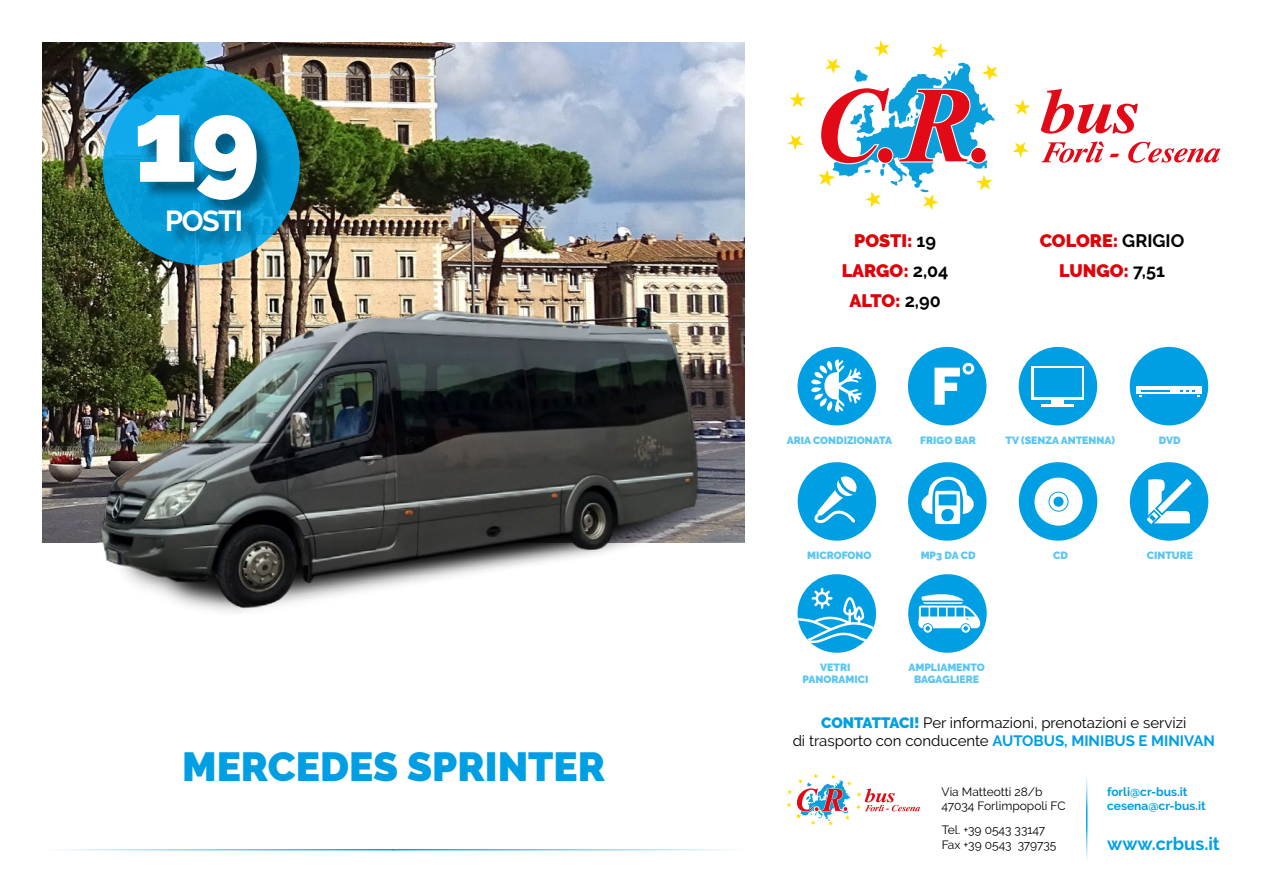
<style>
.page{position:relative;width:1263px;height:893px;background:#fff}
.page>*{position:absolute;margin:0;border:0;box-sizing:border-box;transform-origin:0 0}
.t1{font:900 117px "Raleway";color:#fff}
.t2{font:900 40.5px "Raleway";color:#009fe3}
.t3{font:700 28.8px "Raleway";letter-spacing:-.05em;color:#fff}
.t4{font:900 18px/30.2px "Raleway";color:#dc050a;text-align:center}
.t5{font:700 18px "Raleway";color:#009fe3}
.t6{font:15px/18px "Raleway";color:#000;text-align:center}
.t7{font:12px/14.4px "Raleway";color:#000}
.t8{font:700 12px/14.4px "Raleway";color:#009fe3}
.t9{font:900 10.5px/12.6px "Raleway";color:#5bc5f2;text-align:center}
.s1{font-weight:700;color:#000}
.s2{font-weight:900;color:#009fe3}
.s3{font-weight:700;color:#009fe3}
</style>
<div class="page">
<svg style="left:786px;top:773px;width:134px;height:53px"></svg>
<svg style="left:1012px;top:142px;width:17px;height:16px"></svg>
<svg style="left:1014px;top:99px;width:16px;height:16px"></svg>
<svg style="left:789px;top:92px;width:17px;height:15px"></svg>
<svg style="left:787px;top:135px;width:16px;height:15px"></svg>
<svg style="left:1041px;top:89px;width:97px;height:45px"></svg>
<svg style="left:819px;top:40px;width:179px;height:170px"></svg>
<svg style="left:1041px;top:141px;width:78px;height:22px"></svg>
<svg style="left:1128px;top:142px;width:92px;height:21px"></svg>
<img style="left:43px;top:43px;width:701px;height:499px">
<img style="left:50px;top:191px;width:763px;height:421px">
<hr style="left:43px;top:849px;width:351px;height:1px;background:#009fe3">
<hr style="left:392px;top:849px;width:352px;height:1px;background:#009fe3">
<svg style="left:103px;top:68px;width:197px;height:197px;background:#089edb"></svg>
<div style="left:140px;top:117px;width:136px;height:132px;background:#000;opacity:.4"></div>
<div style="left:797px;top:574px;width:79px;height:79px;background:#009fe3;border-radius:50%"></div>
<svg style="left:797px;top:588px;width:79px;height:55px"></svg>
<div style="left:797px;top:347px;width:79px;height:78px;background:#009fe3;border-radius:50%"></div>
<div style="left:1019px;top:347px;width:78px;height:78px;background:#009fe3;border-radius:50%"></div>
<div style="left:908px;top:347px;width:78px;height:78px;background:#009fe3;border-radius:50%"></div>
<div style="left:1130px;top:347px;width:78px;height:78px;background:#009fe3;border-radius:50%"></div>
<svg style="left:811px;top:359px;width:51px;height:53px"></svg>
<svg style="left:934px;top:368px;width:26px;height:37px"></svg>
<div style="left:962px;top:363px;width:12px;height:11px;border:3px solid #fff;border-radius:50%"></div>
<div style="left:1136px;top:386px;width:66px;height:8px;background:#fff"></div>
<svg style="left:1139px;top:391px;width:31px;height:5px"></svg>
<div style="left:1032px;top:366px;width:52px;height:33px;background:#fff"></div>
<hr style="left:1041px;top:404px;width:33px;height:2px;background:#fff">
<div style="left:1052px;top:399px;width:12px;height:6px;background:#fff"></div>
<div style="left:1034px;top:368px;width:48px;height:29px;background:#009fe3"></div>
<div style="left:798px;top:462px;width:78px;height:79px;background:#009fe3;border-radius:50%"></div>
<div style="left:1019px;top:462px;width:78px;height:79px;background:#009fe3;border-radius:50%"></div>
<div style="left:908px;top:462px;width:78px;height:79px;background:#009fe3;border-radius:50%"></div>
<div style="left:1130px;top:462px;width:78px;height:79px;background:#009fe3;border-radius:50%"></div>
<svg style="left:814px;top:476px;width:43px;height:47px"></svg>
<svg style="left:921px;top:471px;width:52px;height:54px"></svg>
<div style="left:1034px;top:478px;width:48px;height:48px;background:#fff;border-radius:50%"></div>
<svg style="left:1049px;top:492px;width:19px;height:19px"></svg>
<div style="left:1048px;top:492px;width:20px;height:20px;border:1px solid #009fe3;border-radius:50%"></div>
<div style="left:1054px;top:497px;width:9px;height:9px;background:#009fe3;border-radius:50%"></div>
<div style="left:1054px;top:497px;width:9px;height:9px;border:1px solid #009fe3;border-radius:50%"></div>
<svg style="left:1146px;top:479px;width:46px;height:45px"></svg>
<div style="left:908px;top:574px;width:79px;height:79px;background:#009fe3;border-radius:50%"></div>
<svg style="left:918px;top:589px;width:64px;height:44px"></svg>
<h1 class="t1" style="left:133px;top:73px;width:128px">19</h1>
<h3 class="t3" style="left:165px;top:204px;width:79px">POSTI</h3>
<h2 class="t2" style="left:182px;top:743px;width:424px">MERCEDES SPRINTER</h2>
<h3 class="t4" style="left:842px;top:226px;width:108px">POSTI: <span class="s1">19<br></span>LARGO: <span class="s1">2,04<br></span>ALTO: <span class="s1">2,90</span></h3>
<h3 class="t4" style="left:1040px;top:226px;width:146px">COLORE: <span class="s1">GRIGIO<br></span>LUNGO: <span class="s1">7,51</span></h3>
<p class="t9" style="left:787px;top:434px;width:107px">ARIA CONDIZIONATA</p>
<p class="t9" style="left:920px;top:434px;width:57px">FRIGO BAR</p>
<p class="t9" style="left:1005px;top:434px;width:111px">TV (SENZA ANTENNA)</p>
<p class="t9" style="left:1159px;top:434px;width:23px">DVD</p>
<p class="t9" style="left:807px;top:549px;width:66px">MICROFONO</p>
<p class="t9" style="left:921px;top:549px;width:57px">MP3 DA CD</p>
<p class="t9" style="left:1053px;top:549px;width:16px">CD</p>
<p class="t9" style="left:1147px;top:549px;width:48px">CINTURE</p>
<p class="t9" style="left:802px;top:661px;width:67px">VETRI<br>PANORAMICI</p>
<p class="t9" style="left:908px;top:661px;width:78px">AMPLIAMENTO<br>BAGAGLIERE</p>
<h3 class="t6" style="left:793px;top:714px;width:424px"><span class="s2">CONTATTACI!</span> Per informazioni, prenotazioni e servizi<br>di trasporto con conducente <span class="s3">AUTOBUS, MINIBUS E MINIVAN</span></h3>
<p class="t7" style="left:941px;top:784px;width:126px">Via Matteotti 28/b<br>47034 Forlimpopoli FC</p>
<p class="t7" style="left:942px;top:823px;width:116px">Tel. +39 0543 33147<br>Fax +39 0543 379735</p>
<p class="t8" style="left:1107px;top:785px;width:100px">forli@cr-bus.it cesena@cr-bus.it</p>
<h3 class="t5" style="left:1107px;top:834px;width:114px">www.crbus.it</h3>
</div>
